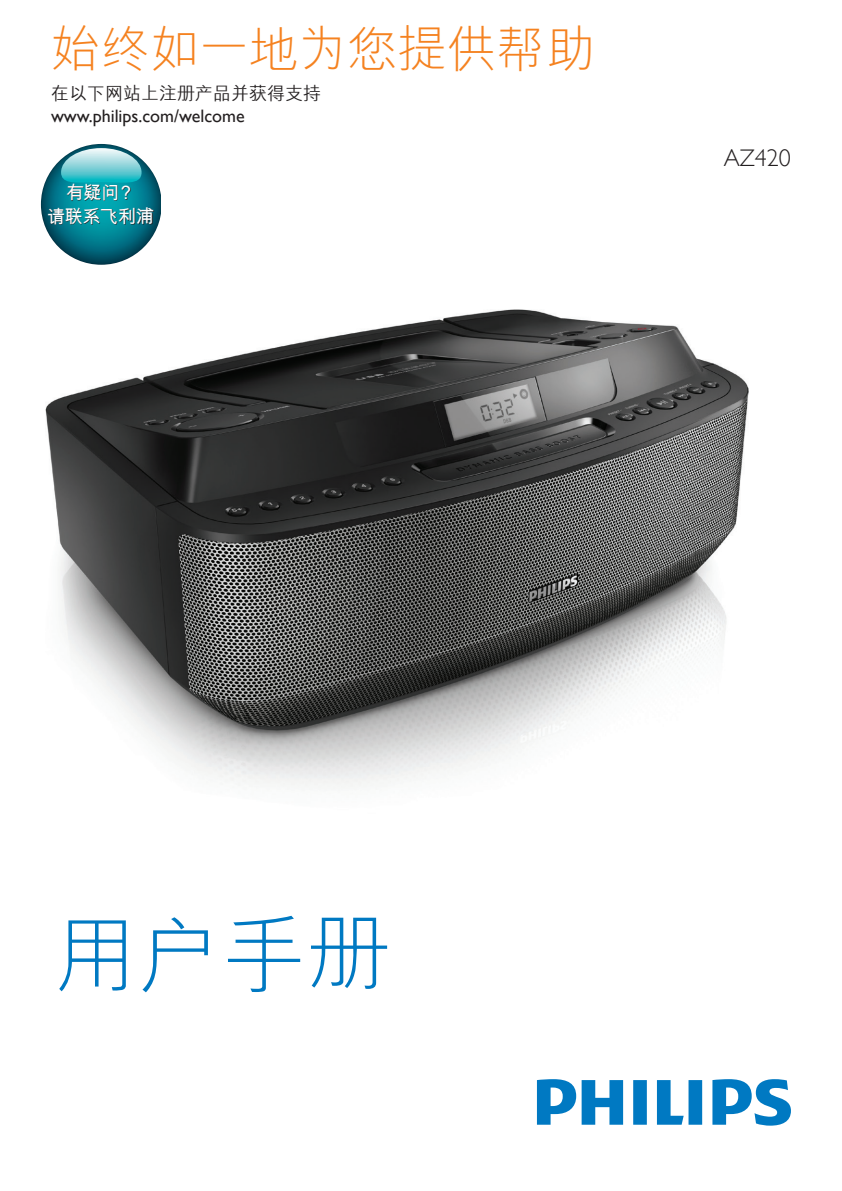
<style>
.page{position:relative;width:842px;height:1191px;background:#fff}
.page>*{position:absolute;margin:0;border:0;box-sizing:border-box;transform-origin:0 0}
.t1{font:84.4px "M Hei GB Light";color:#0079c2}
.t2{font:49.6px "M Hei GB Light";color:#f58220}
.t3{font:24px "Gill Sans Alt One WGL Light";color:#231f20}
.t4{font:18.2px/23.8px "Arial Unicode MS";letter-spacing:-.03em;color:#fff;text-align:center}
.t5{font:18px "Gill Sans Alt One WGL";color:#231f20}
.t6{font:18px "M Hei GB Medium";color:#231f20}
</style>
<div class="page">
<svg style="left:537px;top:1079px;width:254px;height:46px"></svg>
<img style="left:45px;top:309px;width:703px;height:478px">
<img style="left:41px;top:144px;width:120px;height:121px">
<svg style="left:61px;top:148px;width:81px;height:36px;background:#70c5cd"></svg>
<svg style="left:49px;top:184px;width:105px;height:40px;background:#077682"></svg>
<h2 class="t2" style="left:51px;top:23px;width:546px">始终如一地为您提供帮助</h2>
<p class="t6" style="left:51px;top:84px;width:271px">在以下网站上注册产品并获得支持</p>
<p class="t5" style="left:51px;top:103px;width:195px">www.philips.com/welcome</p>
<p class="t4" style="left:47px;top:180px;width:109px">有疑问？<br>请联系飞利浦</p>
<h3 class="t3" style="left:724px;top:142px;width:69px">AZ420</h3>
<h1 class="t1" style="left:54px;top:910px;width:339px">用户手册</h1>
</div>
